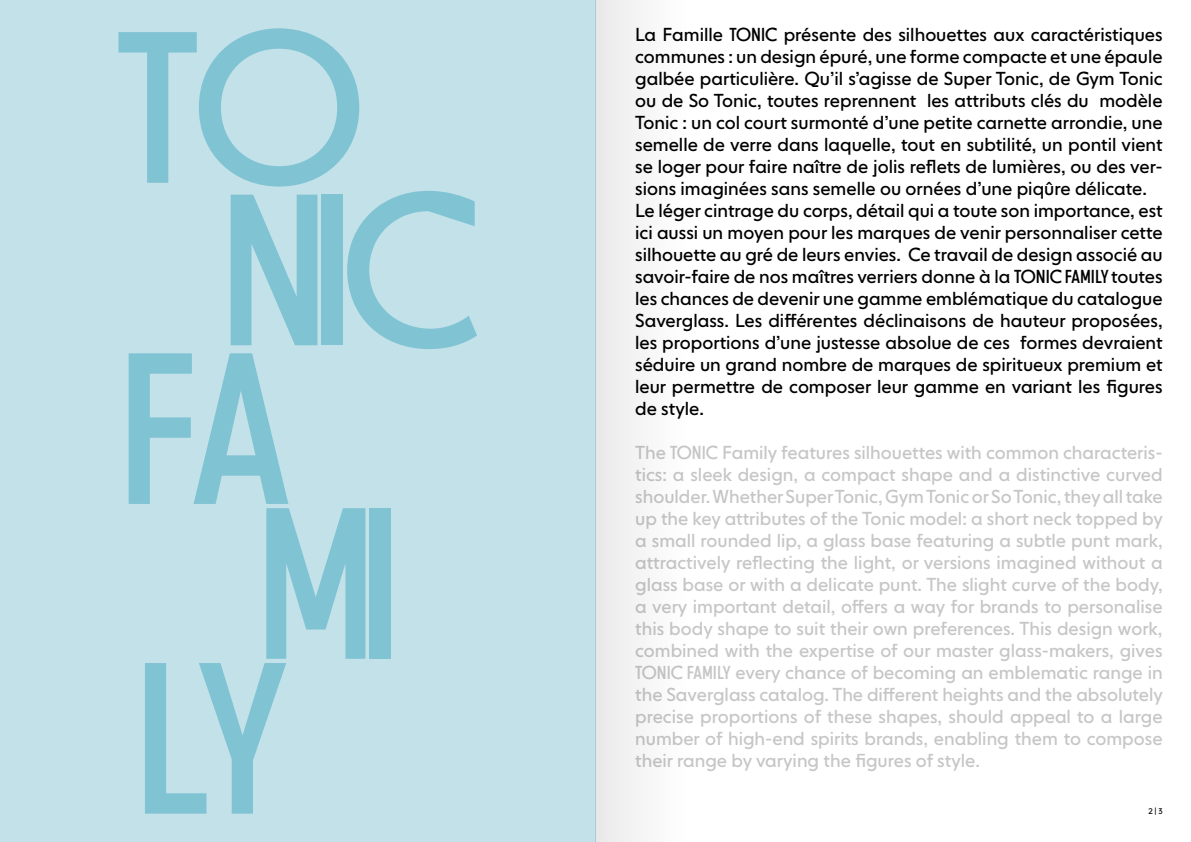
<style>
.page{position:relative;width:1191px;height:842px;background:#fff}
.page>*{position:absolute;margin:0;border:0;box-sizing:border-box;transform-origin:0 0}
.t1{font:18.5px/22px "NEXT Book";color:#000}
.t2{font:18.5px/22px "NEXT Book";color:#c6c6c6;text-align:justify}
.t3{font:8px "NEXT Book";color:#000}
.s1{font-family:"NEXT Poster"}
</style>
<div class="page">
<div style="left:0;top:0;width:595px;height:842px;background:#c2e1e9"></div>
<svg style="left:118px;top:28px;width:359px;height:786px"></svg>
<div style="left:595px;top:0;width:91px;height:842px;background:#f5f5f5"></div>
<p class="t1" style="left:635px;top:24px;width:529px">La Famille <span class="s1">TONIC</span> présente des silhouettes aux caractéristiques communes : un design épuré, une forme compacte et une épaule galbée particulière. Qu’il s’agisse de Super Tonic, de Gym Tonic ou de So Tonic, toutes reprennent les attributs clés du modèle Tonic : un col court surmonté d’une petite carnette arrondie, une semelle de verre dans laquelle, tout en subtilité, un pontil vient se loger pour faire naître de jolis reflets de lumières, ou des ver&shy;sions imaginées sans semelle ou ornées d’une piqûre délicate.<br>Le léger cintrage du corps, détail qui a toute son importance, est ici aussi un moyen pour les marques de venir personnaliser cette silhouette au gré de leurs envies. Ce travail de design associé au savoir-faire de nos maîtres verriers donne à la <span class="s1">TONIC FAMILY</span> toutes les chances de devenir une gamme emblématique du catalogue Saverglass. Les différentes déclinaisons de hauteur proposées, les proportions d’une justesse absolue de ces formes devraient séduire un grand nombre de marques de spiritueux premium et leur permettre de composer leur gamme en variant les figures de style.</p>
<p class="t2" style="left:635px;top:442px;width:529px">The <span class="s1">TONIC</span> Family features silhouettes with common characteris&shy;tics: a sleek design, a compact shape and a distinctive curved shoulder. Whether Super Tonic, Gym Tonic or So Tonic, they all take up the key attributes of the Tonic model: a short neck topped by a small rounded lip, a glass base featuring a subtle punt mark, attractively reflecting the light, or versions imagined without a glass base or with a delicate punt. The slight curve of the body, a very important detail, offers a way for brands to personalise this body shape to suit their own preferences. This design work, combined with the expertise of our master glass-makers, gives <span class="s1">TONIC FAMILY</span> every chance of becoming an emblematic range in the Saverglass catalog. The different heights and the absolutely precise proportions of these shapes, should appeal to a large number of high-end spirits brands, enabling them to compose their range by varying the figures of style.</p>
<p class="t3" style="left:1148px;top:806px;width:16px">2 | 3</p>
</div>
